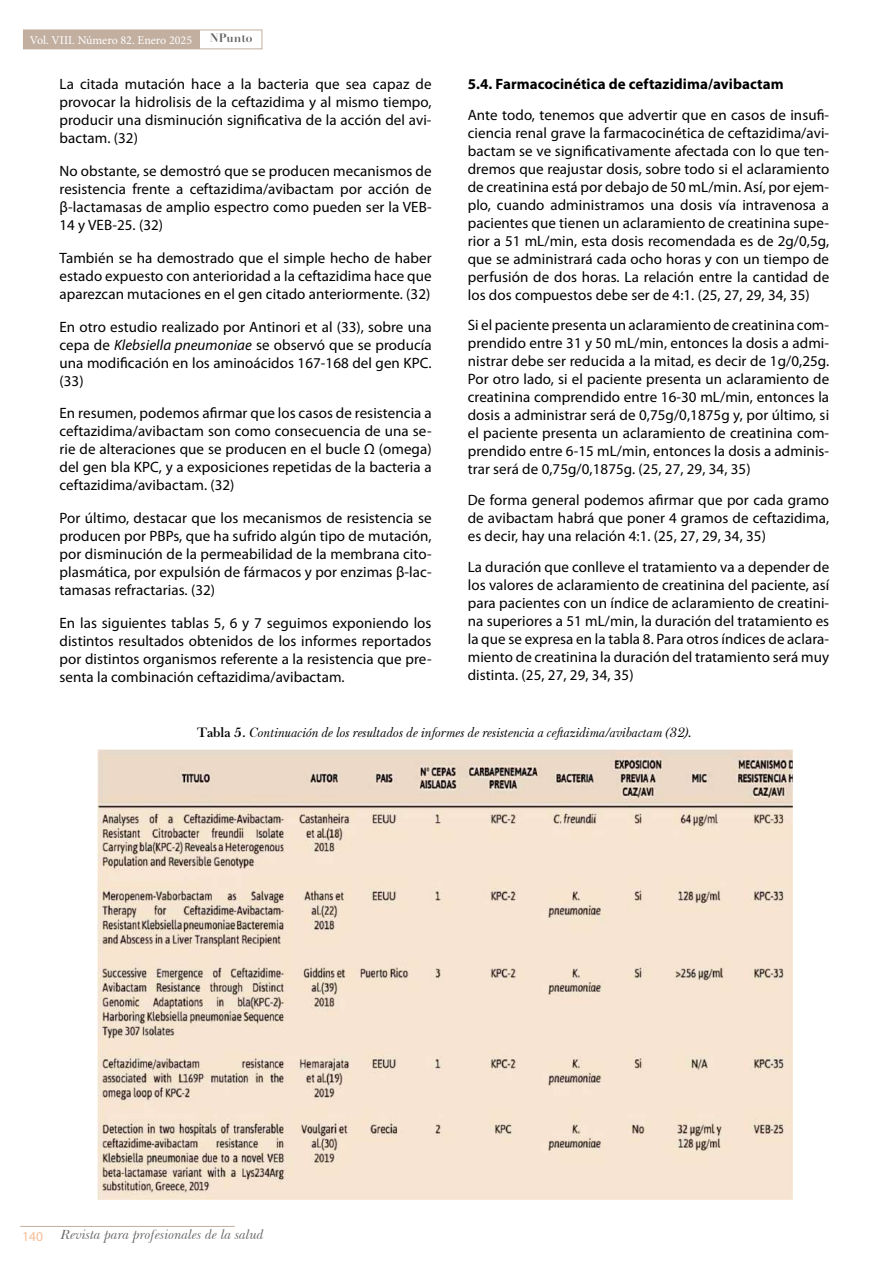
<style>
.page{position:relative;width:893px;height:1263px;background:#fff}
.page>*{position:absolute;margin:0;border:0;box-sizing:border-box;transform-origin:0 0}
.t1{font:15px/18px "Myriad Pro";letter-spacing:.005em;color:#000;text-align:justify}
.t2{font:700 15px "Myriad Pro";letter-spacing:.005em;color:#000}
.t3{font:italic 13.5px "Baskerville F";color:#000}
.t4{font:italic 13.5px "Baskerville BT";color:#646363}
.t5{font:13.5px "Myriad Pro";color:#f6bc96}
.t6{font:12px "Minion Pro";color:#fff}
.t7{font:700 12px "Didot LT Pro";color:#646363}
.s1{font-style:italic}
.s2{font-weight:700;font-style:normal}
</style>
<div class="page">
<div style="left:23px;top:30px;width:239px;height:19px;border:1px solid #c2afa0"></div>
<div style="left:23px;top:30px;width:177px;height:19px;background:#c2afa0"></div>
<hr style="left:20px;top:1226px;width:215px;height:1px;background:#c2afa0">
<img style="left:97px;top:750px;width:695px;height:449px">
<p class="t6" style="left:30px;top:32px;width:164px">Vol. VIII. Número 82. Enero 2025</p>
<p class="t7" style="left:210px;top:30px;width:44px">NPunto</p>
<p class="t1" style="left:60px;top:75px;width:374px">La citada mutación hace a la bacteria que sea capaz de provocar la hidrolisis de la ceftazidima y al mismo tiempo, producir una disminución significativa de la acción del avi&shy;bactam. (32)</p>
<p class="t1" style="left:60px;top:161px;width:374px">No obstante, se demostró que se producen mecanismos de resistencia frente a ceftazidima/avibactam por acción de β-lactamasas de amplio espectro como pueden ser la VEB-14 y VEB-25. (32)</p>
<p class="t1" style="left:60px;top:248px;width:374px">También se ha demostrado que el simple hecho de haber estado expuesto con anterioridad a la ceftazidima hace que aparezcan mutaciones en el gen citado anteriormente. (32)</p>
<p class="t1" style="left:60px;top:317px;width:374px">En otro estudio realizado por Antinori et al (33), sobre una cepa de <span class="s1">Klebsiella pneumoniae</span> se observó que se producía una modificación en los aminoácidos 167-168 del gen KPC. (33)</p>
<p class="t1" style="left:60px;top:404px;width:374px">En resumen, podemos afirmar que los casos de resistencia a ceftazidima/avibactam son como consecuencia de una se&shy;rie de alteraciones que se producen en el bucle Ω (omega) del gen bla KPC, y a exposiciones repetidas de la bacteria a ceftazidima/avibactam. (32)</p>
<p class="t1" style="left:60px;top:509px;width:374px">Por último, destacar que los mecanismos de resistencia se producen por PBPs, que ha sufrido algún tipo de mutación, por disminución de la permeabilidad de la membrana cito&shy;plasmática, por expulsión de fármacos y por enzimas β-lac&shy;tamasas refractarias. (32)</p>
<p class="t1" style="left:60px;top:614px;width:374px">En las siguientes tablas 5, 6 y 7 seguimos exponiendo los distintos resultados obtenidos de los informes reportados por distintos organismos referente a la resistencia que pre&shy;senta la combinación ceftazidima/avibactam.</p>
<p class="t2" style="left:468px;top:75px;width:317px">5.4. Farmacocinética de ceftazidima/avibactam</p>
<p class="t1" style="left:468px;top:105px;width:363px">Ante todo, tenemos que advertir que en casos de insufi&shy;ciencia renal grave la farmacocinética de ceftazidima/avi&shy;bactam se ve significativamente afectada con lo que ten&shy;dremos que reajustar dosis, sobre todo si el aclaramiento de creatinina está por debajo de 50 mL/min. Así, por ejem&shy;plo, cuando administramos una dosis vía intravenosa a pacientes que tienen un aclaramiento de creatinina supe&shy;rior a 51 mL/min, esta dosis recomendada es de 2g/0,5g, que se administrará cada ocho horas y con un tiempo de perfusión de dos horas. La relación entre la cantidad de los dos compuestos debe ser de 4:1. (25, 27, 29, 34, 35)</p>
<p class="t1" style="left:468px;top:316px;width:363px">Si el paciente presenta un aclaramiento de creatinina com&shy;prendido entre 31 y 50 mL/min, entonces la dosis a admi&shy;nistrar debe ser reducida a la mitad, es decir de 1g/0,25g.<br>Por otro lado, si el paciente presenta un aclaramiento de creatinina comprendido entre 16-30 mL/min, entonces la dosis a administrar será de 0,75g/0,1875g y, por último, si el paciente presenta un aclaramiento de creatinina com&shy;prendido entre 6-15 mL/min, entonces la dosis a adminis&shy;trar será de 0,75g/0,1875g. (25, 27, 29, 34, 35)</p>
<p class="t1" style="left:468px;top:491px;width:363px">De forma general podemos afirmar que por cada gramo de avibactam habrá que poner 4 gramos de ceftazidima, es decir, hay una relación 4:1. (25, 27, 29, 34, 35)</p>
<p class="t1" style="left:468px;top:558px;width:363px">La duración que conlleve el tratamiento va a depender de los valores de aclaramiento de creatinina del paciente, así para pacientes con un índice de aclaramiento de creatini&shy;na superiores a 51 mL/min, la duración del tratamiento es la que se expresa en la tabla 8. Para otros índices de aclara&shy;miento de creatinina la duración del tratamiento será muy distinta. (25, 27, 29, 34, 35)</p>
<p class="t3" style="left:197px;top:724px;width:496px"><span class="s2">Tabla 5.</span> Continuación de los resultados de informes de resistencia a ceftazidima/avibactam (32).</p>
<p class="t5" style="left:22px;top:1228px;width:22px">140</p>
<p class="t4" style="left:61px;top:1227px;width:205px">Revista para profesionales de la salud</p>
</div>
